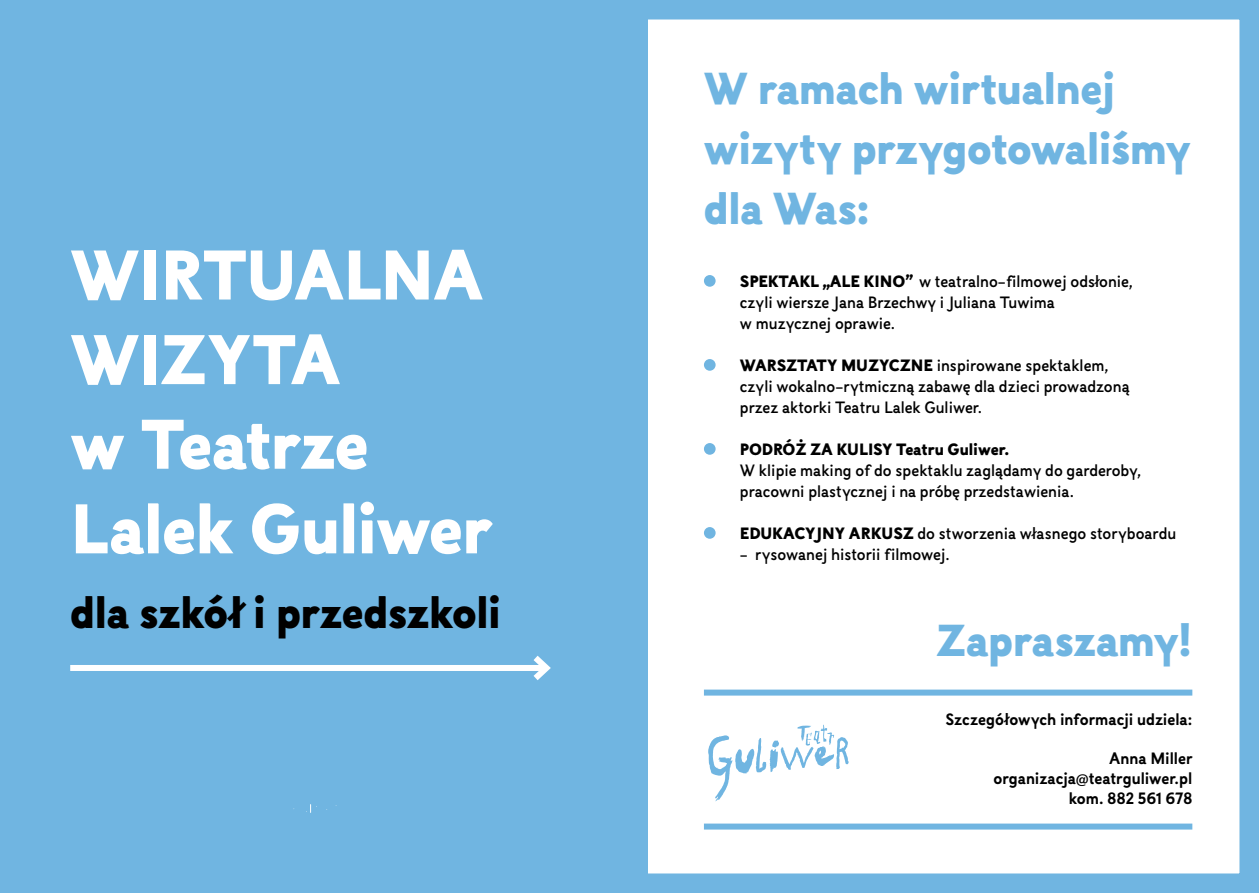
<style>
.page{position:relative;width:1259px;height:893px;background:#fff}
.page>*{position:absolute;margin:0;border:0;box-sizing:border-box;transform-origin:0 0}
.t1{font:900 70.5px/84.6px "Selfica";letter-spacing:-.015em;color:#fff}
.t2{font:900 45px/60px "Selfica";letter-spacing:-.01em;color:#70b5e1}
.t3{font:900 45px "Selfica";letter-spacing:-.01em;color:#000}
.t4{font:500 16.5px/21px "Selfica";color:#000}
.t5{font:700 16.5px/19.8px "Selfica";color:#000;text-align:right}
.t6{font:900 16.5px "Selfica";color:#000}
.s1{font-weight:900}
</style>
<div class="page">
<div style="left:0;top:0;width:1259px;height:893px;border:20px solid #70b5e1"></div>
<div style="left:0;top:0;width:648px;height:893px;background:#70b5e1"></div>
<svg style="left:708px;top:725px;width:140px;height:76px"></svg>
<div style="left:704px;top:823px;width:488px;height:6px;background:#70b5e1"></div>
<div style="left:704px;top:690px;width:488px;height:6px;background:#70b5e1"></div>
<svg style="left:306px;top:805px;width:11px;height:7px"></svg>
<div style="left:704px;top:275px;width:11px;height:12px;background:#70b5e1;border-radius:50%"></div>
<div style="left:704px;top:359px;width:11px;height:12px;background:#70b5e1;border-radius:50%"></div>
<div style="left:704px;top:443px;width:11px;height:12px;background:#70b5e1;border-radius:50%"></div>
<div style="left:704px;top:527px;width:11px;height:12px;background:#70b5e1;border-radius:50%"></div>
<div style="left:70px;top:665px;width:476px;height:6px;background:#fff"></div>
<svg style="left:533px;top:655px;width:18px;height:25px"></svg>
<h1 class="t1" style="left:70px;top:228px;width:423px">WIRTUALNA<br>WIZYTA<br>w Teatrze<br>Lalek Guliwer</h1>
<h2 class="t3" style="left:70px;top:572px;width:433px">dla szkół i przedszkoli</h2>
<h2 class="t2" style="left:704px;top:55px;width:488px">W ramach wirtualnej wizyty przygotowaliśmy dla Was:</h2>
<p class="t4" style="left:740px;top:269px;width:394px"><span class="s1">SPEKTAKL „ALE KINO”</span> w teatralno-filmowej odsłonie, czyli wiersze Jana Brzechwy i Juliana Tuwima<br>w muzycznej oprawie.</p>
<p class="t4" style="left:740px;top:353px;width:391px"><span class="s1">WARSZTATY MUZYCZNE</span> inspirowane spektaklem, czyli wokalno-rytmiczną zabawę dla dzieci prowadzoną przez aktorki Teatru Lalek Guliwer.</p>
<p class="t6" style="left:740px;top:434px;width:271px">PODRÓŻ ZA KULISY Teatru Guliwer.</p>
<p class="t4" style="left:740px;top:458px;width:403px">W klipie making of do spektaklu zaglądamy do garderoby, pracowni plastycznej i na próbę przedstawienia.</p>
<p class="t4" style="left:740px;top:521px;width:438px"><span class="s1">EDUKACYJNY ARKUSZ</span> do stworzenia własnego storyboardu</p>
<p class="t4" style="left:740px;top:542px;width:211px">- rysowanej historii filmowej.</p>
<h2 class="t2" style="left:935px;top:607px;width:258px">Zapraszamy!</h2>
<p class="t5" style="left:945px;top:708px;width:248px">Szczegółowych informacji udziela:</p>
<p class="t5" style="left:993px;top:747px;width:200px">Anna Miller organizacja@teatrguliwer.pl kom. 882 561 678</p>
</div>
